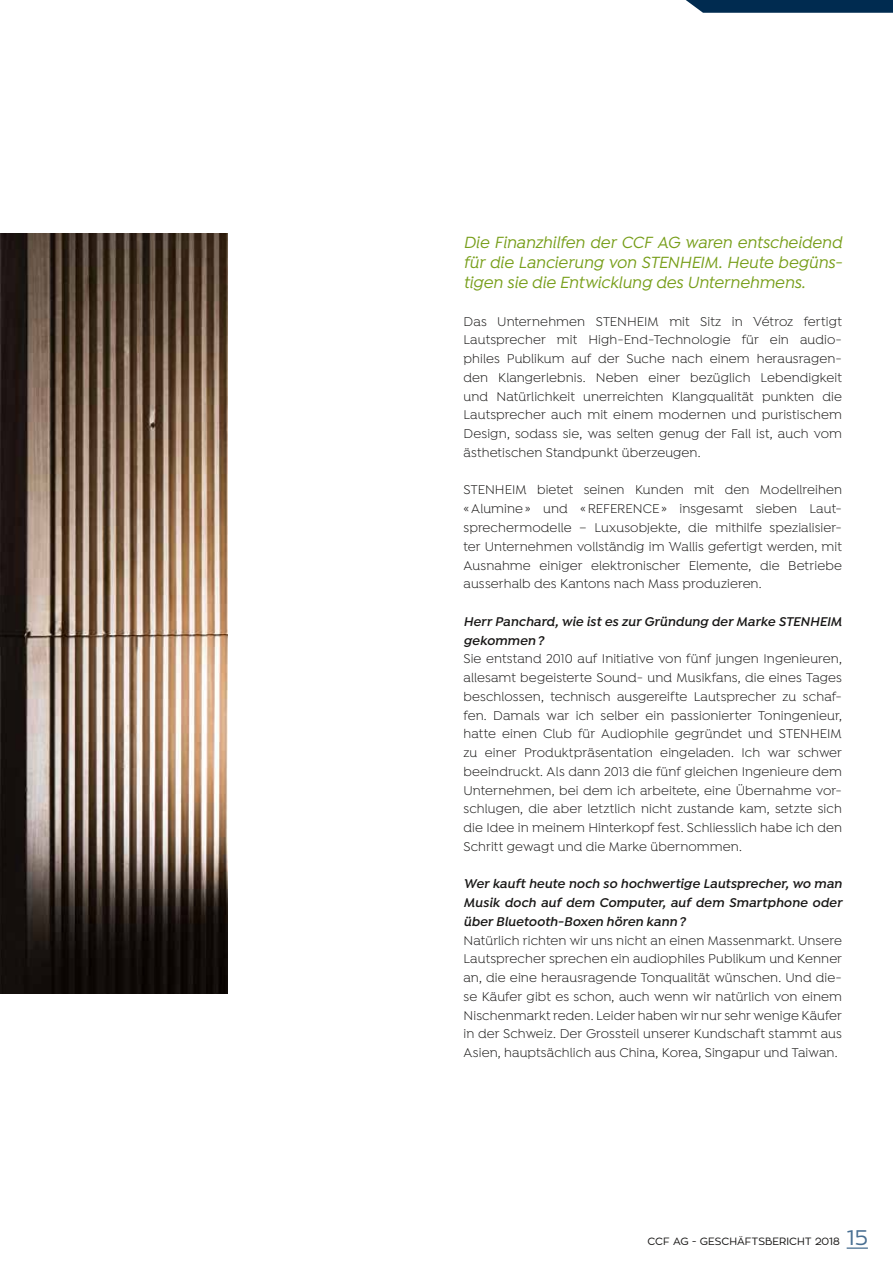
<style>
.page{position:relative;width:893px;height:1263px;background:#fff}
.page>*{position:absolute;margin:0;border:0;box-sizing:border-box;transform-origin:0 0}
.t1{font:italic 500 17.25px/20.2px "Isidora";letter-spacing:-.005em;color:#779e19;text-align:justify}
.t2{font:13.5px/18.8px "Isidora";letter-spacing:.005em;color:#181716;text-align:justify}
.t3{font:italic 600 13.5px/18.8px "Isidora";letter-spacing:.005em;color:#181716}
.t4{font:10.5px "Zona Pro";color:#181716}
.s1{font-size:21px;color:#496f92}
</style>
<div class="page">
<hr style="left:847px;top:1247px;width:21px;height:2px;background:#496f92">
<svg style="left:686px;top:0;width:207px;height:13px;background:#0e375a"></svg>
<img style="left:0;top:234px;width:227px;height:760px">
<p class="t1" style="left:463px;top:233px;width:380px">Die Finanzhilfen der CCF AG waren entscheidend für die Lancierung von STENHEIM. Heute begüns&shy;tigen sie die Entwicklung des Unternehmens.</p>
<p class="t2" style="left:463px;top:313px;width:380px">Das Unternehmen STENHEIM mit Sitz in Vétroz fertigt Lautsprecher mit High-End-Technologie für ein audio&shy;philes Publikum auf der Suche nach einem herausragen&shy;den Klangerlebnis. Neben einer bezüglich Lebendigkeit und Natürlichkeit unerreichten Klangqualität punkten die Lautsprecher auch mit einem modernen und puristischem Design, sodass sie, was selten genug der Fall ist, auch vom ästhetischen Standpunkt überzeugen.</p>
<p class="t2" style="left:463px;top:481px;width:380px">STENHEIM bietet seinen Kunden mit den Modellreihen «Alumine» und «REFERENCE» insgesamt sieben Laut&shy;sprechermodelle – Luxusobjekte, die mithilfe spezialisier&shy;ter Unternehmen vollständig im Wallis gefertigt werden, mit Ausnahme einiger elektronischer Elemente, die Betriebe ausserhalb des Kantons nach Mass produzieren.</p>
<p class="t3" style="left:463px;top:612px;width:380px">Herr Panchard, wie ist es zur Gründung der Marke STENHEIM gekommen?</p>
<p class="t2" style="left:463px;top:650px;width:380px">Sie entstand 2010 auf Initiative von fünf jungen Ingenieuren, allesamt begeisterte Sound- und Musikfans, die eines Tages beschlossen, technisch ausgereifte Lautsprecher zu schaf&shy;fen. Damals war ich selber ein passionierter Toningenieur, hatte einen Club für Audiophile gegründet und STENHEIM zu einer Produktpräsentation eingeladen. Ich war schwer beeindruckt. Als dann 2013 die fünf gleichen Ingenieure dem Unternehmen, bei dem ich arbeitete, eine Übernahme vor&shy;schlugen, die aber letztlich nicht zustande kam, setzte sich die Idee in meinem Hinterkopf fest. Schliesslich habe ich den Schritt gewagt und die Marke übernommen.</p>
<p class="t3" style="left:463px;top:875px;width:380px;text-align:justify">Wer kauft heute noch so hochwertige Lautsprecher, wo man Musik doch auf dem Computer, auf dem Smartphone oder über Bluetooth-Boxen hören kann?</p>
<p class="t2" style="left:463px;top:932px;width:380px">Natürlich richten wir uns nicht an einen Massenmarkt. Unsere Lautsprecher sprechen ein audiophiles Publikum und Kenner an, die eine herausragende Tonqualität wünschen. Und die&shy;se Käufer gibt es schon, auch wenn wir natürlich von einem Nischenmarkt reden. Leider haben wir nur sehr wenige Käufer in der Schweiz. Der Grossteil unserer Kundschaft stammt aus Asien, hauptsächlich aus China, Korea, Singapur und Taiwan.</p>
<p class="t4" style="left:647px;top:1235px;width:222px">CCF AG - GESCHÄFTSBERICHT 2018 <span class="s1">15</span></p>
</div>
